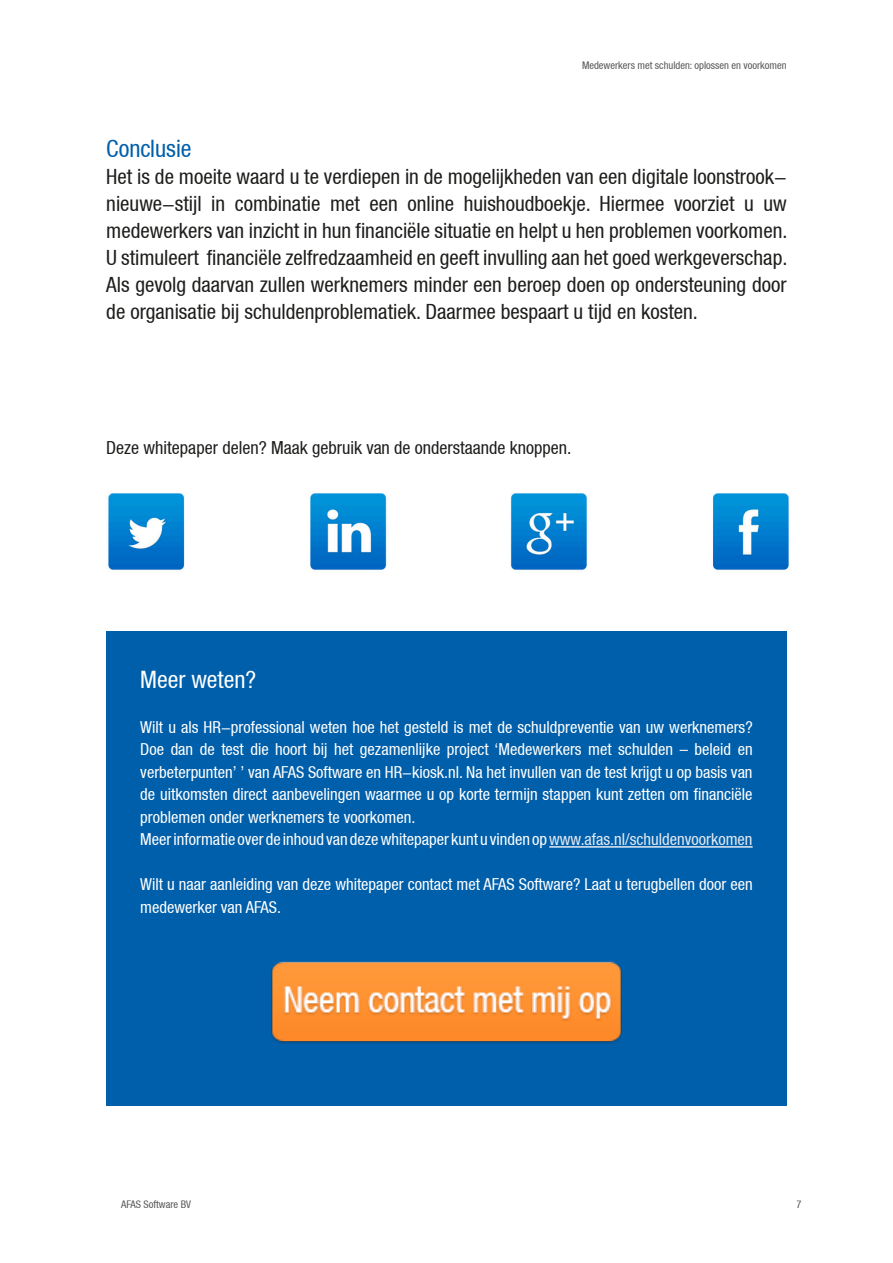
<style>
.page{position:relative;width:893px;height:1263px;background:#fff}
.page>*{position:absolute;margin:0;border:0;box-sizing:border-box;transform-origin:0 0}
.t1{font:condensed 24px "Helvetica Neue LT";color:#fff}
.t2{font:condensed 24px "Helvetica Neue LT";color:#005faa}
.t3{font:condensed 21px/27px "Helvetica Neue LT";color:#1d1d1b;text-align:justify}
.t4{font:condensed 18px "Helvetica Neue LT";color:#1d1d1b}
.t5{font:condensed 16.5px/22.5px "Helvetica Neue LT";color:#fff}
.t6{font:condensed 10.5px "Helvetica Neue LT";color:#575756}
.s1{color:#e5eaf3}
</style>
<div class="page">
<img style="left:108px;top:493px;width:681px;height:77px">
<div style="left:106px;top:631px;width:681px;height:475px;background:#005faa"></div>
<hr style="left:549px;top:846px;width:204px;height:2px;background:#e5eaf3">
<img style="left:271px;top:961px;width:351px;height:82px">
<p class="t6" style="left:582px;top:59px;width:206px">Medewerkers met schulden: oplossen en voorkomen</p>
<h1 class="t2" style="left:106px;top:135px;width:87px">Conclusie</h1>
<p class="t3" style="left:106px;top:163px;width:683px">Het is de moeite waard u te verdiepen in de mogelijkheden van een digitale loonstrook&shy;nieuwe-stijl in combinatie met een online huishoudboekje. Hiermee voorziet u uw medewerkers van inzicht in hun financiële situatie en helpt u hen problemen voorkomen.<br>U stimuleert financiële zelfredzaamheid en geeft invulling aan het goed werkgeverschap.<br>Als gevolg daarvan zullen werknemers minder een beroep doen op ondersteuning door de organisatie bij schuldenproblematiek. Daarmee bespaart u tijd en kosten.</p>
<p class="t4" style="left:106px;top:438px;width:467px">Deze whitepaper delen? Maak gebruik van de onderstaande knoppen.</p>
<h1 class="t1" style="left:140px;top:665px;width:117px">Meer weten?</h1>
<p class="t5" style="left:140px;top:716px;width:614px">Wilt u als HR-professional weten hoe het gesteld is met de schuldpreventie van uw werknemers?<br>Doe dan de test die hoort bij het gezamenlijke project ‘Medewerkers met schulden – beleid en verbeterpunten’ ’ van AFAS Software en HR-kiosk.nl. Na het invullen van de test krijgt u op basis van de uitkomsten direct aanbevelingen waarmee u op korte termijn stappen kunt zetten om financiële problemen onder werknemers te voorkomen.<br>Meer informatie over de inhoud van deze whitepaper kunt u vinden op <span class="s1">www.afas.nl/schuldenvoorkomen</span></p>
<p class="t5" style="left:140px;top:873px;width:614px">Wilt u naar aanleiding van deze whitepaper contact met AFAS Software? Laat u terugbellen door een medewerker van AFAS.</p>
<p class="t6" style="left:121px;top:1198px;width:71px">AFAS Software BV</p>
<p class="t6" style="left:796px;top:1198px;width:7px">7</p>
</div>
